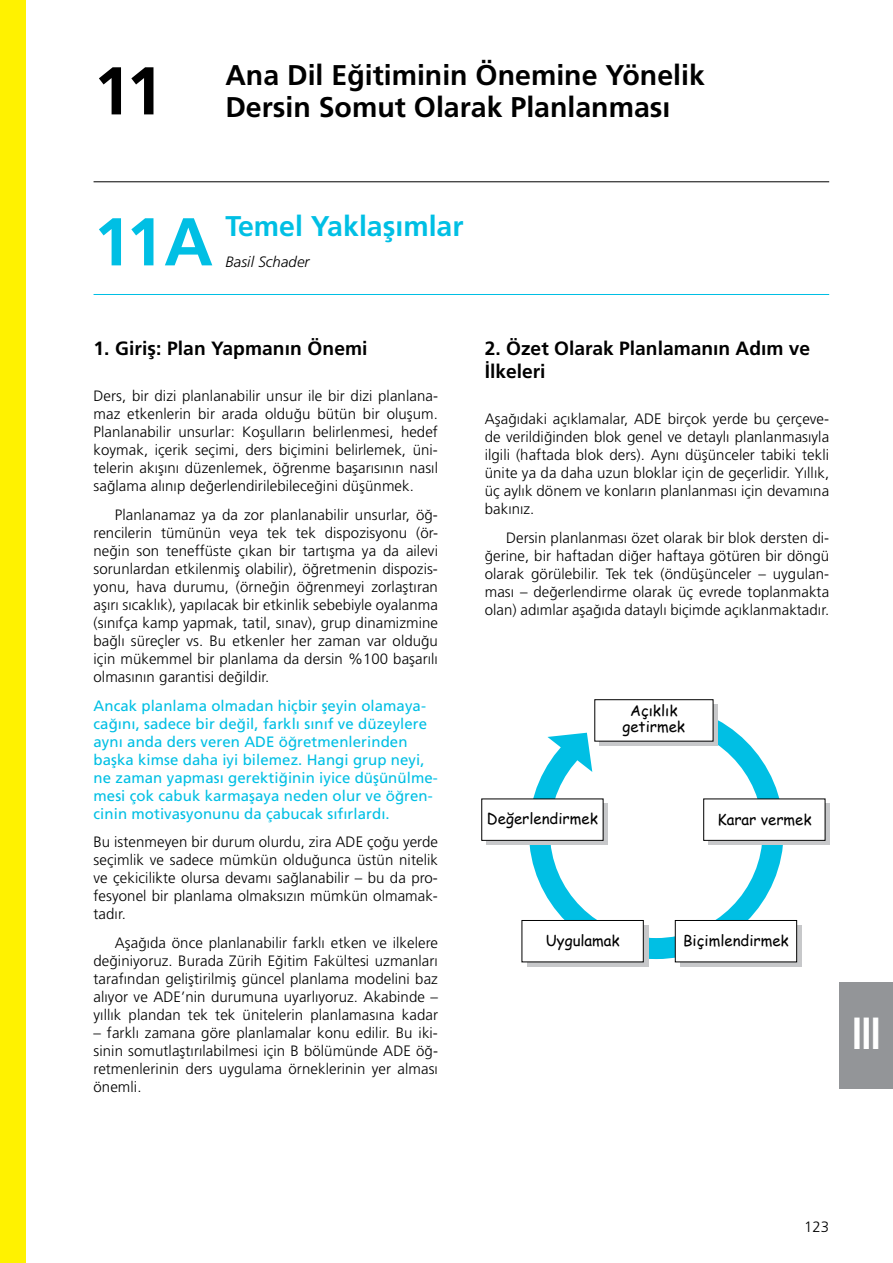
<style>
.page{position:relative;width:893px;height:1263px;background:#fff}
.page>*{position:absolute;margin:0;border:0;box-sizing:border-box;transform-origin:0 0}
.t1{font:700 67.5px "Frutiger LT Pro";color:#00bfe4}
.t2{font:700 67.5px "Frutiger LT Pro";color:#000}
.t3{font:700 condensed 45px "Frutiger";color:#fff;scale:.9 1}
.t4{font:700 28.5px "Frutiger LT Pro";color:#000}
.t5{font:700 28.5px "Frutiger LT Pro";color:#00bfe4}
.t6{font:700 19.2px/23.1px "Frutiger LT Pro";color:#000}
.t7{font:300 15px/18px "Frutiger LT Pro";letter-spacing:.005em;color:#000;text-align:justify}
.t8{font:15px/18px "Frutiger LT Pro";letter-spacing:.005em;color:#00bfe4}
.t9{font:15px/16.5px "Comic Sans MS";color:#000;text-align:center}
.t10{font:italic 300 15px "Frutiger LT Pro";letter-spacing:.005em;color:#000}
</style>
<div class="page">
<div style="left:0;top:0;width:26px;height:1263px;background:#fff200"></div>
<div style="left:529px;top:704px;width:255px;height:255px;border:21px solid #00bfe4;border-radius:50%"></div>
<div style="left:568px;top:697px;width:77px;height:54px;background:#fff"></div>
<hr style="left:94px;top:181px;width:735px;height:1px;background:#000">
<hr style="left:94px;top:294px;width:735px;height:1px;background:#00bfe4">
<svg style="left:527px;top:925px;width:121px;height:42px"></svg>
<div style="left:522px;top:920px;width:121px;height:42px;background:#fff"></div>
<div style="left:522px;top:920px;width:121px;height:42px;border:1px solid #000"></div>
<div style="left:680px;top:925px;width:122px;height:42px;background:linear-gradient(to right,#c7c8ca,#c7c8ca)"></div>
<div style="left:675px;top:920px;width:122px;height:42px;background:#fff"></div>
<div style="left:675px;top:920px;width:122px;height:42px;border:1px solid #000"></div>
<svg style="left:487px;top:804px;width:121px;height:41px"></svg>
<div style="left:482px;top:799px;width:121px;height:41px;background:#fff"></div>
<div style="left:600px;top:704px;width:118px;height:42px;background:linear-gradient(to right,#c7c8ca,#c7c8ca)"></div>
<div style="left:595px;top:700px;width:118px;height:41px;background:#fff"></div>
<div style="left:595px;top:699px;width:118px;height:42px;border:1px solid #000"></div>
<svg style="left:709px;top:804px;width:121px;height:41px"></svg>
<div style="left:704px;top:799px;width:121px;height:41px;background:#fff"></div>
<svg style="left:547px;top:733px;width:45px;height:39px"></svg>
<div style="left:840px;top:982px;width:53px;height:107px;background:#939598"></div>
<h1 class="t2" style="left:94px;top:51px;width:71px">11</h1>
<h3 class="t4" style="left:225px;top:59px;width:481px">Ana Dil Eğitiminin Önemine Yönelik</h3>
<h3 class="t4" style="left:225px;top:90px;width:447px">Dersin Somut Olarak Planlanması</h3>
<h1 class="t1" style="left:94px;top:202px;width:121px">11A</h1>
<h3 class="t5" style="left:225px;top:209px;width:240px">Temel Yaklaşımlar</h3>
<p class="t10" style="left:225px;top:253px;width:86px">Basil Schader</p>
<p class="t6" style="left:94px;top:336px;width:276px">1. Giriş: Plan Yapmanın Önemi</p>
<p class="t7" style="left:94px;top:387px;width:346px">Ders, bir dizi planlanabilir unsur ile bir dizi planlana&shy;maz etkenlerin bir arada olduğu bütün bir oluşum.<br>Planlanabilir unsurlar: Koşulların belirlenmesi, hedef koymak, içerik seçimi, ders biçimini belirlemek, üni&shy;telerin akışını düzenlemek, öğrenme başarısının nasıl sağlama alınıp değerlendirilebileceğini düşünmek.</p>
<p class="t7" style="left:94px;top:506px;width:346px;text-indent:21px">Planlanamaz ya da zor planlanabilir unsurlar, öğ&shy;rencilerin tümünün veya tek tek dispozisyonu (ör&shy;neğin son teneffüste çıkan bir tartışma ya da ailevi sorunlardan etkilenmiş olabilir), öğretmenin dispozis&shy;yonu, hava durumu, (örneğin öğrenmeyi zorlaştıran aşırı sıcaklık), yapılacak bir etkinlik sebebiyle oyalanma (sınıfça kamp yapmak, tatil, sınav), grup dinamizmine bağlı süreçler vs. Bu etkenler her zaman var olduğu için mükemmel bir planlama da dersin %100 başarılı olmasının garantisi değildir.</p>
<p class="t8" style="left:94px;top:696px;width:346px">Ancak planlama olmadan hiçbir şeyin olamaya&shy;cağını, sadece bir değil, farklı sınıf ve düzeylere aynı anda ders veren ADE öğretmenlerinden başka kimse daha iyi bilemez. Hangi grup neyi, ne zaman yapması gerektiğinin iyice düşünülme&shy;mesi çok cabuk karmaşaya neden olur ve öğren&shy;cinin motivasyonunu da çabucak sıfırlardı.</p>
<p class="t7" style="left:94px;top:833px;width:346px">Bu istenmeyen bir durum olurdu, zira ADE çoğu yerde seçimlik ve sadece mümkün olduğunca üstün nitelik ve çekicilikte olursa devamı sağlanabilir – bu da pro&shy;fesyonel bir planlama olmaksızın mümkün olmamak&shy;tadır.</p>
<p class="t7" style="left:94px;top:934px;width:346px;text-indent:21px">Aşağıda önce planlanabilir farklı etken ve ilkelere değiniyoruz. Burada Zürih Eğitim Fakültesi uzmanları tarafından geliştirilmiş güncel planlama modelini baz alıyor ve ADE’nin durumuna uyarlıyoruz. Akabinde – yıllık plandan tek tek ünitelerin planlamasına kadar</p>
<p class="t7" style="left:94px;top:1024px;width:346px">– farklı zamana göre planlamalar konu edilir. Bu iki&shy;sinin somutlaştırılabilmesi için B bölümünde ADE öğ&shy;retmenlerinin ders uygulama örneklerinin yer alması önemli.</p>
<p class="t6" style="left:485px;top:336px;width:327px">2. Özet Olarak Planlamanın Adım ve<br>İlkeleri</p>
<p class="t7" style="left:485px;top:410px;width:346px">Aşağıdaki açıklamalar, ADE birçok yerde bu çerçeve&shy;de verildiğinden blok genel ve detaylı planlanmasıyla ilgili (haftada blok ders). Aynı düşünceler tabiki tekli ünite ya da daha uzun bloklar için de geçerlidir. Yıllık, üç aylık dönem ve konların planlanması için devamına bakınız.</p>
<p class="t7" style="left:485px;top:529px;width:346px;text-indent:21px">Dersin planlanması özet olarak bir blok dersten di&shy;ğerine, bir haftadan diğer haftaya götüren bir döngü olarak görülebilir. Tek tek (öndüşünceler – uygulan&shy;ması – değerlendirme olarak üç evrede toplanmakta olan) adımlar aşağıda dataylı biçimde açıklanmaktadır.</p>
<p class="t9" style="left:622px;top:702px;width:64px">Açıklık getirmek</p>
<p class="t9" style="left:487px;top:809px;width:112px">Değerlendirmek</p>
<p class="t9" style="left:717px;top:810px;width:96px">Karar vermek</p>
<p class="t9" style="left:546px;top:932px;width:75px">Uygulamak</p>
<p class="t9" style="left:683px;top:932px;width:107px">Biçimlendirmek</p>
<h2 class="t3" style="left:851px;top:1007px;width:35px">III</h2>
<p class="t7" style="left:804px;top:1217px;width:27px">123</p>
</div>
